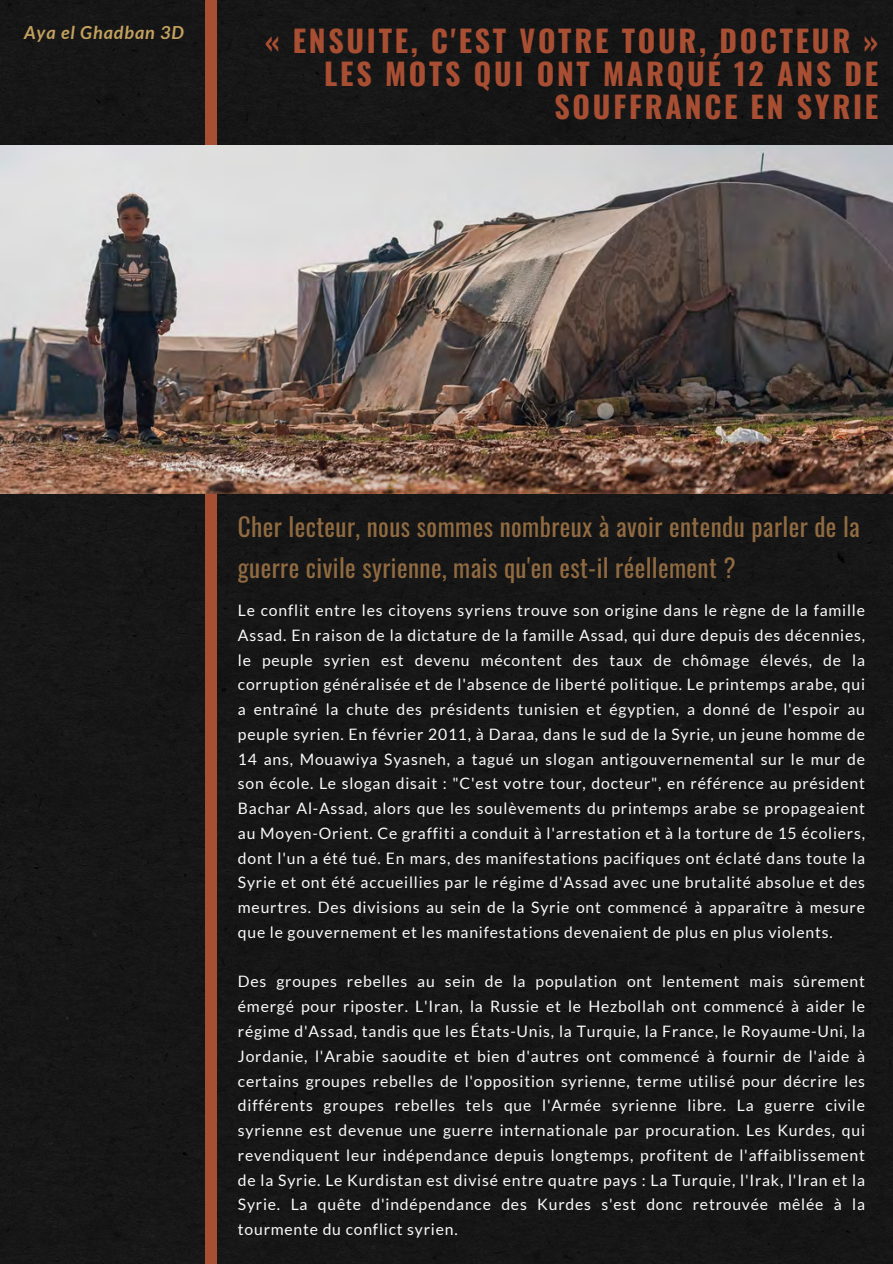
<style>
.page{position:relative;width:893px;height:1264px;background:#fff}
.page>*{position:absolute;margin:0;border:0;box-sizing:border-box;transform-origin:0 0}
.t1{font:700 30px/32.7px "Oswald";letter-spacing:.09em;color:#a84e33;text-align:right}
.t2{font:25.05px/41.7px "Oswald";letter-spacing:.015em;color:#906a41}
.t3{font:italic 700 18px "Lato";letter-spacing:.05em;color:#c4a15f}
.t4{font:15.75px/24.8px "Lato";letter-spacing:.05em;color:#fafafa;text-align:justify}
</style>
<div class="page">
<div style="left:0;top:0;width:892px;height:1263px;background:#161616"></div>
<div style="left:205px;top:0;width:12px;height:1263px;background:#a84e33"></div>
<img style="left:0;top:146px;width:892px;height:347px">
<p class="t3" style="left:24px;top:21px;width:161px">Aya el Ghadban 3D</p>
<p class="t1" style="left:265px;top:23px;width:615px">« ENSUITE, C'EST VOTRE TOUR, DOCTEUR »</p>
<p class="t1" style="left:324px;top:56px;width:555px">LES MOTS QUI ONT MARQUÉ 12 ANS DE<br>SOUFFRANCE EN SYRIE</p>
<p class="t2" style="left:238px;top:504px;width:623px">Cher lecteur, nous sommes nombreux à avoir entendu parler de la guerre civile syrienne, mais qu'en est-il réellement ?</p>
<p class="t4" style="left:238px;top:597px;width:628px">Le conflit entre les citoyens syriens trouve son origine dans le règne de la famille Assad. En raison de la dictature de la famille Assad, qui dure depuis des décennies, le peuple syrien est devenu mécontent des taux de chômage élevés, de la corruption généralisée et de l'absence de liberté politique. Le printemps arabe, qui a entraîné la chute des présidents tunisien et égyptien, a donné de l'espoir au peuple syrien. En février 2011, à Daraa, dans le sud de la Syrie, un jeune homme de 14 ans, Mouawiya Syasneh, a tagué un slogan antigouvernemental sur le mur de son école. Le slogan disait : "C'est votre tour, docteur", en référence au président Bachar Al-Assad, alors que les soulèvements du printemps arabe se propageaient au Moyen-Orient. Ce graffiti a conduit à l'arrestation et à la torture de 15 écoliers, dont l'un a été tué. En mars, des manifestations pacifiques ont éclaté dans toute la Syrie et ont été accueillies par le régime d'Assad avec une brutalité absolue et des meurtres. Des divisions au sein de la Syrie ont commencé à apparaître à mesure que le gouvernement et les manifestations devenaient de plus en plus violents.</p>
<p class="t4" style="left:238px;top:969px;width:628px">Des groupes rebelles au sein de la population ont lentement mais sûrement émergé pour riposter. L'Iran, la Russie et le Hezbollah ont commencé à aider le régime d'Assad, tandis que les États-Unis, la Turquie, la France, le Royaume-Uni, la Jordanie, l'Arabie saoudite et bien d'autres ont commencé à fournir de l'aide à certains groupes rebelles de l'opposition syrienne, terme utilisé pour décrire les différents groupes rebelles tels que l'Armée syrienne libre. La guerre civile syrienne est devenue une guerre internationale par procuration. Les Kurdes, qui revendiquent leur indépendance depuis longtemps, profitent de l'affaiblissement de la Syrie. Le Kurdistan est divisé entre quatre pays : La Turquie, l'Irak, l'Iran et la Syrie. La quête d'indépendance des Kurdes s'est donc retrouvée mêlée à la tourmente du conflict syrien.</p>
</div>
